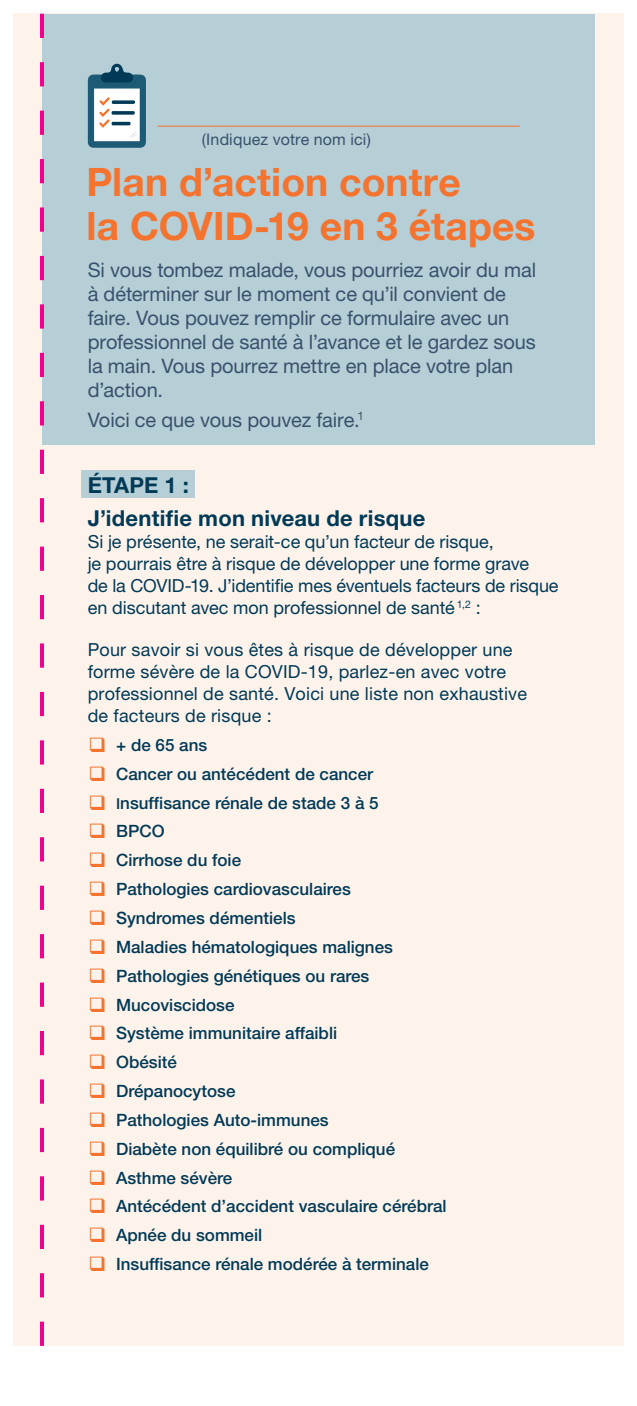
<style>
.page{position:relative;width:637px;height:1406px;background:#fff}
.page>*{position:absolute;margin:0;border:0;box-sizing:border-box;transform-origin:0 0}
.t1{font:700 39px/44px "Helvetica Neue";letter-spacing:.005em;color:#f3732f}
.t2{font:700 22px/32.8px "Helvetica Neue LT Pro";letter-spacing:.01em;color:#013a57}
.t3{font:20px/24px "Helvetica Neue LT Pro";letter-spacing:-.005em;color:#38526d}
.t4{font:18px/22px "Helvetica Neue LT Pro";letter-spacing:.005em;color:#013a57}
.t5{font:500 17px "Helvetica Neue LT Pro";color:#013a57}
.t6{font:16px "Helvetica Neue LT Pro";letter-spacing:.01em;color:#38526d}
.s1{color:#f3732f}
.s2{font-size:15px}
</style>
<div class="page">
<div style="left:42px;top:14px;width:581px;height:1332px;background:#fef3eb"></div>
<div style="left:42px;top:14px;width:553px;height:431px;background:#b6ced5"></div>
<div style="left:14px;top:14px;width:28px;height:1332px;background:#fef3eb"></div>
<hr style="left:157px;top:126px;width:362px;height:1px;background:#f3732f">
<div style="left:82px;top:471px;width:113px;height:27px;background:#b6ced5"></div>
<svg style="left:88px;top:63px;width:58px;height:85px;background:#8eaab6"></svg>
<svg style="left:40px;top:14px;width:4px;height:1332px"></svg>
<p class="t6" style="left:202px;top:130px;width:170px">(Indiquez votre nom ici)</p>
<h1 class="t1" style="left:87px;top:161px;width:450px">Plan d’action contre<br>la COVID-19 en 3 étapes</h1>
<p class="t3" style="left:88px;top:258px;width:450px">Si vous tombez malade, vous pourriez avoir du mal à déterminer sur le moment ce qu’il convient de faire. Vous pouvez remplir ce formulaire avec un professionnel de santé à l’avance et le gardez sous la main. Vous pourrez mettre en place votre plan d’action.</p>
<p class="t3" style="left:88px;top:408px;width:278px">Voici ce que vous pouvez faire.<sup>1</sup></p>
<p class="t2" style="left:88px;top:468px;width:339px">ÉTAPE 1 :<br>J’identifie mon niveau de risque</p>
<p class="t4" style="left:88px;top:530px;width:472px">Si je présente, ne serait-ce qu’un facteur de risque,<br>je pourrais être à risque de développer une forme grave<br>de la COVID-19. J’identifie mes éventuels facteurs de risque en discutant avec mon professionnel de santé <sup>1,2</sup> :</p>
<p class="t4" style="left:88px;top:638px;width:441px">Pour savoir si vous êtes à risque de développer une forme sévère de la COVID-19, parlez-en avec votre professionnel de santé. Voici une liste non exhaustive de facteurs de risque :</p>
<p class="t5" style="left:88px;top:735px;width:120px"><span class="s1">❑</span> + de 65 ans</p>
<p class="t5" style="left:88px;top:764px;width:286px"><span class="s1">❑</span> Cancer ou antécédent de cancer</p>
<p class="t5" style="left:88px;top:792px;width:292px"><span class="s1">❑</span> <span class="s2">I</span>nsuffisance rénale de stade 3 à 5</p>
<p class="t5" style="left:88px;top:821px;width:78px"><span class="s1">❑</span> BPCO</p>
<p class="t5" style="left:88px;top:850px;width:154px"><span class="s1">❑</span> Cirrhose du foie</p>
<p class="t5" style="left:88px;top:879px;width:264px"><span class="s1">❑</span> Pathologies cardiovasculaires</p>
<p class="t5" style="left:88px;top:908px;width:209px"><span class="s1">❑</span> Syndromes démentiels</p>
<p class="t5" style="left:88px;top:937px;width:306px"><span class="s1">❑</span> Maladies hématologiques malignes</p>
<p class="t5" style="left:88px;top:965px;width:282px"><span class="s1">❑</span> Pathologies génétiques ou rares</p>
<p class="t5" style="left:88px;top:994px;width:148px"><span class="s1">❑</span> Mucoviscidose</p>
<p class="t5" style="left:88px;top:1023px;width:250px"><span class="s1">❑</span> Système immunitaire affaibli</p>
<p class="t5" style="left:88px;top:1052px;width:90px"><span class="s1">❑</span> Obésité</p>
<p class="t5" style="left:88px;top:1081px;width:149px"><span class="s1">❑</span> Drépanocytose</p>
<p class="t5" style="left:88px;top:1110px;width:242px"><span class="s1">❑</span> Pathologies Auto-immunes</p>
<p class="t5" style="left:88px;top:1138px;width:308px"><span class="s1">❑</span> Diabète non équilibré ou compliqué</p>
<p class="t5" style="left:88px;top:1167px;width:145px"><span class="s1">❑</span> Asthme sévère</p>
<p class="t5" style="left:88px;top:1196px;width:360px"><span class="s1">❑</span> Antécédent d’accident vasculaire cérébral</p>
<p class="t5" style="left:88px;top:1225px;width:175px"><span class="s1">❑</span> Apnée du sommeil</p>
<p class="t5" style="left:88px;top:1254px;width:342px"><span class="s1">❑</span> Insuffisance rénale modérée à terminale</p>
</div>
